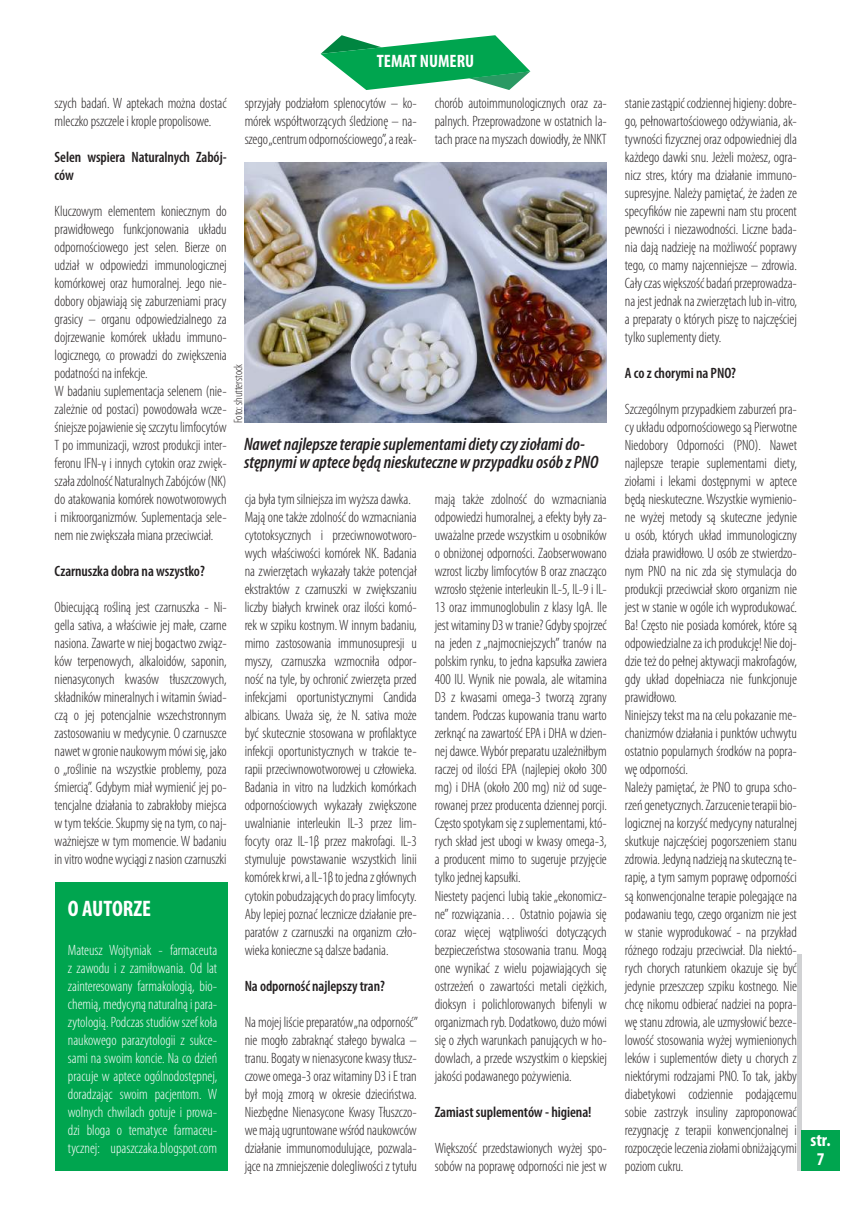
<style>
.page{position:relative;width:851px;height:1221px;background:#fff}
.page>*{position:absolute;margin:0;border:0;box-sizing:border-box;transform-origin:0 0}
.t1{font:700 condensed 22.5px "Myriad Pro";color:#fff}
.t2{font:italic 600 condensed 18px/18px "Myriad Pro";color:#231f20}
.t3{font:700 condensed 18px/18.8px "Myriad Pro";color:#fff;text-align:center}
.t4{font:300 condensed 15px/18px "Myriad Pro";letter-spacing:-.005em;color:#231f20}
.t5{font:300 condensed 15px/18px "Myriad Pro";color:#fff;text-align:justify}
.t6{font:600 condensed 15px/18px "Myriad Pro";letter-spacing:-.005em;color:#231f20}
.t7{font:300 condensed 12px "Myriad Pro";color:#231f20}
</style>
<div class="page">
<div style="left:796px;top:954px;width:5px;height:216px;background:#d1d2d4"></div>
<div style="left:801px;top:1129px;width:38px;height:41px;background:#00a54f"></div>
<svg style="left:320px;top:35px;width:210px;height:55px"></svg>
<div style="left:55px;top:882px;width:173px;height:288px;background:#00a54f"></div>
<img style="left:245px;top:162px;width:362px;height:260px">
<p class="t3" style="left:377px;top:51px;width:99px">TEMAT NUMERU</p>
<p class="t4" style="left:55px;top:94px;width:173px">szych badań. W aptekach można dostać mleczko pszczele i krople propolisowe.</p>
<p class="t6" style="left:55px;top:148px;width:173px">Selen wspiera Naturalnych Zabój&shy;ców</p>
<p class="t4" style="left:55px;top:202px;width:173px">Kluczowym elementem koniecznym do prawidłowego funkcjonowania układu odpornościowego jest selen. Bierze on udział w odpowiedzi immunologicznej komórkowej oraz humoralnej. Jego nie&shy;dobory objawiają się zaburzeniami pracy grasicy – organu odpowiedzialnego za dojrzewanie komórek układu immuno&shy;logicznego, co prowadzi do zwiększenia podatności na infekcje.<br>W badaniu suplementacja selenem (nie&shy;zależnie od postaci) powodowała wcze&shy;śniejsze pojawienie się szczytu limfocytów T po immunizacji, wzrost produkcji inter&shy;feronu IFN-γ i innych cytokin oraz zwięk&shy;szała zdolność Naturalnych Zabójców (NK) do atakowania komórek nowotworowych i mikroorganizmów. Suplementacja sele&shy;nem nie zwiększała miana przeciwciał.</p>
<p class="t6" style="left:55px;top:562px;width:152px">Czarnuszka dobra na wszystko?</p>
<p class="t4" style="left:55px;top:598px;width:173px;text-align:justify">Obiecującą rośliną jest czarnuszka - Ni&shy;gella sativa, a właściwie jej małe, czarne nasiona. Zawarte w niej bogactwo związ&shy;ków terpenowych, alkaloidów, saponin, nienasyconych kwasów tłuszczowych, składników mineralnych i witamin świad&shy;czą o jej potencjalnie wszechstronnym zastosowaniu w medycynie. O czarnuszce nawet w gronie naukowym mówi się, jako o „roślinie na wszystkie problemy, poza śmiercią”. Gdybym miał wymienić jej po&shy;tencjalne działania to zabrakłoby miejsca w tym tekście. Skupmy się na tym, co naj&shy;ważniejsze w tym momencie. W badaniu in vitro wodne wyciągi z nasion czarnuszki</p>
<p class="t4" style="left:245px;top:94px;width:173px;text-align:justify">sprzyjały podziałom splenocytów – ko&shy;mórek współtworzących śledzionę – na&shy;szego „centrum odpornościowego”, a reak-</p>
<p class="t4" style="left:434px;top:94px;width:173px;text-align:justify">chorób autoimmunologicznych oraz za&shy;palnych. Przeprowadzone w ostatnich la&shy;tach prace na myszach dowiodły, że NNKT</p>
<p class="t7" style="left:231px;top:423px;width:61px;rotate:-90deg">Foto: shutterstock</p>
<p class="t2" style="left:244px;top:435px;width:356px">Nawet najlepsze terapie suplementami diety czy ziołami do&shy;stępnymi w aptece będą nieskuteczne w przypadku osób z PNO</p>
<p class="t4" style="left:245px;top:490px;width:173px">cja była tym silniejsza im wyższa dawka.<br>Mają one także zdolność do wzmacniania cytotoksycznych i przeciwnowotworo&shy;wych właściwości komórek NK. Badania na zwierzętach wykazały także potencjał ekstraktów z czarnuszki w zwiększaniu liczby białych krwinek oraz ilości komó&shy;rek w szpiku kostnym. W innym badaniu, mimo zastosowania immunosupresji u myszy, czarnuszka wzmocniła odpor&shy;ność na tyle, by ochronić zwierzęta przed infekcjami oportunistycznymi Candida albicans. Uważa się, że N. sativa może być skutecznie stosowana w profilaktyce infekcji oportunistycznych w trakcie te&shy;rapii przeciwnowotworowej u człowieka.<br>Badania in vitro na ludzkich komórkach odpornościowych wykazały zwiększone uwalnianie interleukin IL-3 przez lim&shy;focyty oraz IL-1β przez makrofagi. IL-3 stymuluje powstawanie wszystkich linii komórek krwi, a IL-1β to jedna z głównych cytokin pobudzających do pracy limfocyty.<br>Aby lepiej poznać lecznicze działanie pre&shy;paratów z czarnuszki na organizm czło&shy;wieka konieczne są dalsze badania.</p>
<p class="t6" style="left:245px;top:976px;width:142px">Na odporność najlepszy tran?</p>
<p class="t4" style="left:245px;top:1012px;width:175px;text-align:justify">Na mojej liście preparatów „na odporność” nie mogło zabraknąć stałego bywalca – tranu. Bogaty w nienasycone kwasy tłusz&shy;czowe omega-3 oraz witaminy D3 i E tran był moją zmorą w okresie dzieciństwa.<br>Niezbędne Nienasycone Kwasy Tłuszczo&shy;we mają ugruntowane wśród naukowców działanie immunomodulujące, pozwala&shy;jące na zmniejszenie dolegliwości z tytułu</p>
<p class="t4" style="left:434px;top:490px;width:173px">mają także zdolność do wzmacniania odpowiedzi humoralnej, a efekty były za&shy;uważalne przede wszystkim u osobników o obniżonej odporności. Zaobserwowano wzrost liczby limfocytów B oraz znacząco wzrosło stężenie interleukin IL-5, IL-9 i IL-13 oraz immunoglobulin z klasy IgA. Ile jest witaminy D3 w tranie? Gdyby spojrzeć na jeden z „najmocniejszych” tranów na polskim rynku, to jedna kapsułka zawiera 400 IU. Wynik nie powala, ale witamina D3 z kwasami omega-3 tworzą zgrany tandem. Podczas kupowania tranu warto zerknąć na zawartość EPA i DHA w dzien&shy;nej dawce. Wybór preparatu uzależniłbym raczej od ilości EPA (najlepiej około 300 mg) i DHA (około 200 mg) niż od suge&shy;rowanej przez producenta dziennej porcji.<br>Często spotykam się z suplementami, któ&shy;rych skład jest ubogi w kwasy omega-3, a producent mimo to sugeruje przyjęcie tylko jednej kapsułki.<br>Niestety pacjenci lubią takie „ekonomicz&shy;ne” rozwiązania… Ostatnio pojawia się coraz więcej wątpliwości dotyczących bezpieczeństwa stosowania tranu. Mogą one wynikać z wielu pojawiających się ostrzeżeń o zawartości metali ciężkich, dioksyn i polichlorowanych bifenyli w organizmach ryb. Dodatkowo, dużo mówi się o złych warunkach panujących w ho&shy;dowlach, a przede wszystkim o kiepskiej jakości podawanego pożywienia.</p>
<p class="t6" style="left:434px;top:1102px;width:158px">Zamiast suplementów - higiena!</p>
<p class="t4" style="left:434px;top:1138px;width:173px">Większość przedstawionych wyżej spo&shy;sobów na poprawę odporności nie jest w</p>
<h1 class="t1" style="left:68px;top:894px;width:85px">O AUTORZE</h1>
<p class="t5" style="left:68px;top:940px;width:151px">Mateusz Wojtyniak - farmaceuta z zawodu i z zamiłowania. Od lat zainteresowany farmakologią, bio&shy;chemią, medycyną naturalną i para&shy;zytologią. Podczas studiów szef koła naukowego parazytologii z sukce&shy;sami na swoim koncie. Na co dzień pracuje w aptece ogólnodostępnej, doradzając swoim pacjentom. W wolnych chwilach gotuje i prowa&shy;dzi bloga o tematyce farmaceu&shy;tycznej: upaszczaka.blogspot.com</p>
<p class="t4" style="left:624px;top:94px;width:173px;text-align:justify">stanie zastąpić codziennej higieny: dobre&shy;go, pełnowartościowego odżywiania, ak&shy;tywności fizycznej oraz odpowiedniej dla każdego dawki snu. Jeżeli możesz, ogra&shy;nicz stres, który ma działanie immuno&shy;supresyjne. Należy pamiętać, że żaden ze specyfików nie zapewni nam stu procent pewności i niezawodności. Liczne bada&shy;nia dają nadzieję na możliwość poprawy tego, co mamy najcenniejsze – zdrowia.<br>Cały czas większość badań przeprowadza&shy;na jest jednak na zwierzętach lub in-vitro, a preparaty o których piszę to najczęściej tylko suplementy diety.</p>
<p class="t6" style="left:624px;top:364px;width:113px">A co z chorymi na PNO?</p>
<p class="t4" style="left:624px;top:400px;width:173px">Szczególnym przypadkiem zaburzeń pra&shy;cy układu odpornościowego są Pierwotne Niedobory Odporności (PNO). Nawet najlepsze terapie suplementami diety, ziołami i lekami dostępnymi w aptece będą nieskuteczne. Wszystkie wymienio&shy;ne wyżej metody są skuteczne jedynie u osób, których układ immunologiczny działa prawidłowo. U osób ze stwierdzo&shy;nym PNO na nic zda się stymulacja do produkcji przeciwciał skoro organizm nie jest w stanie w ogóle ich wyprodukować.<br>Ba! Często nie posiada komórek, które są odpowiedzialne za ich produkcję! Nie doj&shy;dzie też do pełnej aktywacji makrofagów, gdy układ dopełniacza nie funkcjonuje prawidłowo.<br>Niniejszy tekst ma na celu pokazanie me&shy;chanizmów działania i punktów uchwytu ostatnio popularnych środków na popra&shy;wę odporności.<br>Należy pamiętać, że PNO to grupa scho&shy;rzeń genetycznych. Zarzucenie terapii bio&shy;logicznej na korzyść medycyny naturalnej skutkuje najczęściej pogorszeniem stanu zdrowia. Jedyną nadzieją na skuteczną te&shy;rapię, a tym samym poprawę odporności są konwencjonalne terapie polegające na podawaniu tego, czego organizm nie jest w stanie wyprodukować - na przykład różnego rodzaju przeciwciał. Dla niektó&shy;rych chorych ratunkiem okazuje się być jedynie przeszczep szpiku kostnego. Nie chcę nikomu odbierać nadziei na popra&shy;wę stanu zdrowia, ale uzmysłowić bezce&shy;lowość stosowania wyżej wymienionych leków i suplementów diety u chorych z niektórymi rodzajami PNO. To tak, jakby diabetykowi codziennie podającemu sobie zastrzyk insuliny zaproponować rezygnację z terapii konwencjonalnej i rozpoczęcie leczenia ziołami obniżającymi poziom cukru.</p>
<p class="t3" style="left:810px;top:1129px;width:22px">str.<br>7</p>
</div>
